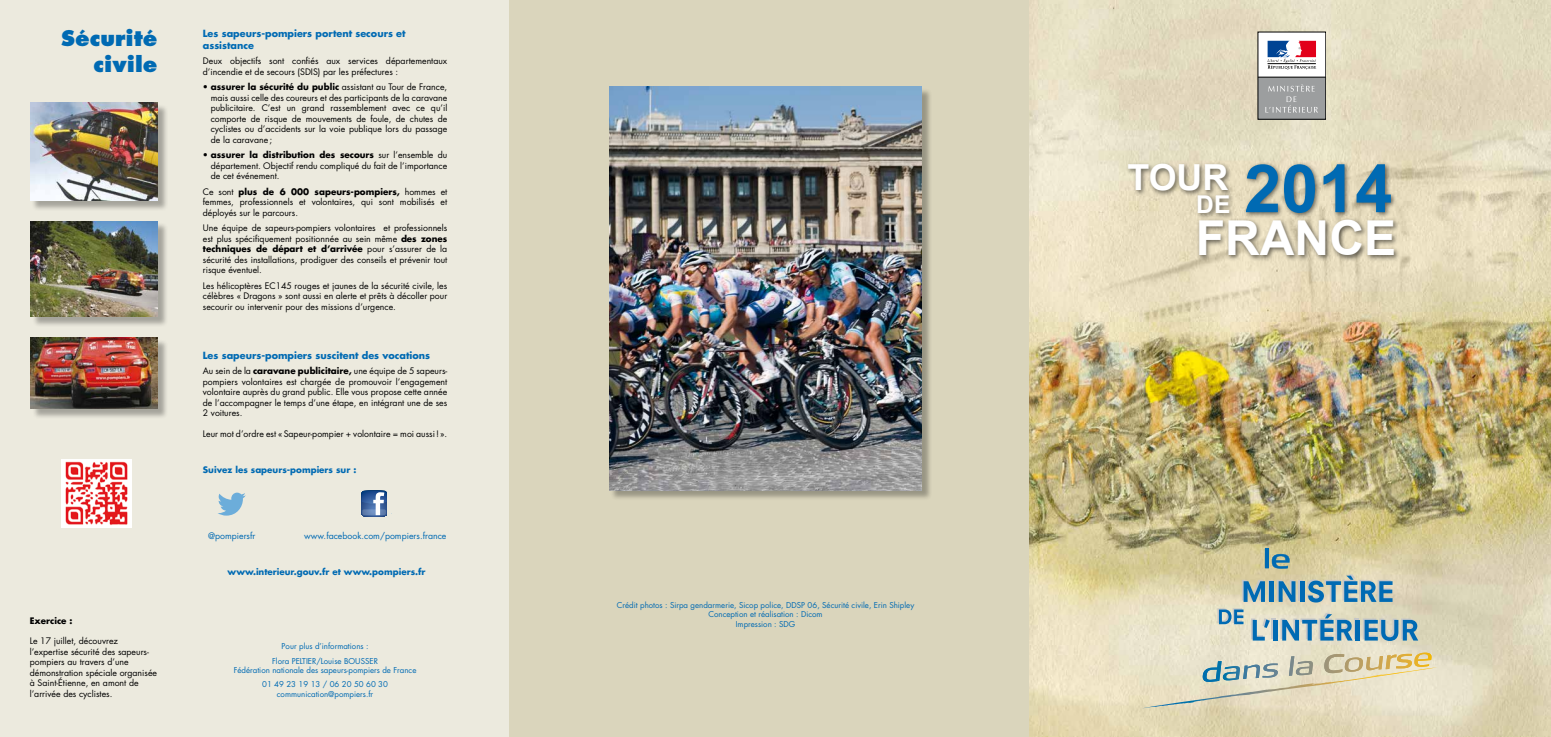
<style>
.page{position:relative;width:1551px;height:737px;background:#fff}
.page>*{position:absolute;margin:0;border:0;box-sizing:border-box;transform-origin:0 0}
.t1{font:700 66.59px "Arial";color:#006ab3}
.t2{font:700 48.12px "Arial";color:#fff}
.t3{font:700 35.88px "Arial";color:#fff}
.t4{font:700 24.5px "Arial";color:#fff}
.t5{font:800 21px/25.2px "Futura";color:#006ab3;text-align:right}
.t6{font:700 9.62px/11.5px "Futura";color:#006ab3}
.t7{font:8.75px/10.5px "Futura";color:#000;text-align:justify}
.t8{font:700 8.75px "Futura";color:#006ab3}
.t9{font:8.75px "Futura";color:#006ab3}
.t10{font:700 8.75px "Futura";color:#000}
.t11{font:7.88px/9.5px "Futura";color:#006ab3;text-align:center}
.s1{font-weight:700}
</style>
<div class="page">
<div style="left:506px;top:0;width:527px;height:737px;background:#dad5bc"></div>
<div style="left:0;top:0;width:508px;height:737px;background:#eceade"></div>
<svg style="left:218px;top:492px;width:28px;height:23px"></svg>
<svg style="left:361px;top:491px;width:31px;height:25px"></svg>
<div style="left:610px;top:88px;width:322px;height:413px;background:#000;opacity:.3"></div>
<img style="left:609px;top:87px;width:312px;height:403px">
<img style="left:1029px;top:0;width:521px;height:737px">
<div style="left:1125px;top:161px;width:109px;height:36px;background:#000;opacity:.56"></div>
<div style="left:1194px;top:193px;width:41px;height:27px;background:#000;opacity:.56"></div>
<div style="left:1196px;top:217px;width:204px;height:45px;background:#000;opacity:.56"></div>
<div style="left:1242px;top:161px;width:154px;height:58px;background:#000;opacity:.56"></div>
<svg style="left:1267px;top:580px;width:4px;height:20px"></svg>
<hr style="left:1298px;top:580px;width:4px;height:20px;background:#c6c7c8">
<svg style="left:1241px;top:580px;width:23px;height:22px"></svg>
<hr style="left:1269px;top:581px;width:4px;height:21px;background:#006ab3">
<svg style="left:1276px;top:580px;width:19px;height:22px"></svg>
<hr style="left:1300px;top:581px;width:4px;height:21px;background:#006ab3">
<svg style="left:1217px;top:608px;width:26px;height:16px"></svg>
<hr style="left:1271px;top:618px;width:4px;height:21px;background:#c6c7c8">
<svg style="left:1353px;top:618px;width:4px;height:21px"></svg>
<svg style="left:1250px;top:618px;width:19px;height:22px"></svg>
<hr style="left:1273px;top:620px;width:4px;height:20px;background:#006ab3">
<hr style="left:1355px;top:620px;width:4px;height:20px;background:#006ab3">
<svg style="left:1362px;top:618px;width:56px;height:23px"></svg>
<svg style="left:1264px;top:548px;width:25px;height:21px"></svg>
<svg style="left:1280px;top:613px;width:72px;height:27px;background:#89afbf"></svg>
<svg style="left:1306px;top:574px;width:86px;height:28px;background:#87abb7"></svg>
<svg style="left:1141px;top:652px;width:296px;height:56px;background:#ddd8be"></svg>
<div style="left:1257px;top:32px;width:68px;height:45px;background:#fff"></div>
<svg style="left:1267px;top:40px;width:49px;height:18px"></svg>
<svg style="left:1267px;top:41px;width:48px;height:28px"></svg>
<div style="left:1257px;top:77px;width:68px;height:42px;background:#9c9e9f"></div>
<hr style="left:1257px;top:77px;width:68px;height:1px;background:#000">
<svg style="left:1265px;top:84px;width:52px;height:29px"></svg>
<div style="left:32px;top:104px;width:137px;height:107px;background:#000;opacity:.3"></div>
<img style="left:30px;top:103px;width:128px;height:97px">
<div style="left:32px;top:222px;width:136px;height:105px;background:#000;opacity:.3"></div>
<img style="left:31px;top:221px;width:127px;height:95px">
<div style="left:32px;top:339px;width:136px;height:81px;background:#000;opacity:.3"></div>
<img style="left:31px;top:337px;width:127px;height:72px">
<img style="left:62px;top:459px;width:69px;height:68px">
<h3 class="t5" style="left:61px;top:26px;width:98px">Sécurité civile</h3>
<p class="t10" style="left:30px;top:615px;width:44px">Exercice :</p>
<p class="t7" style="left:30px;top:636px;width:129px;text-align:left">Le 17 juillet, découvrez l’expertise sécurité des sapeurs&shy;pompiers au travers d’une démonstration spéciale organisée à Saint-Étienne, en amont de l’arrivée des cyclistes.</p>
<p class="t6" style="left:203px;top:28px;width:204px">Les sapeurs-pompiers portent secours et assistance</p>
<p class="t7" style="left:203px;top:56px;width:246px">Deux objectifs sont confiés aux services départementaux d’incendie et de secours (SDIS) par les préfectures :</p>
<p class="t7" style="left:211px;top:82px;width:238px;text-indent:-8px">• <span class="s1">assurer la sécurité du public</span> assistant au Tour de France, mais aussi celle des coureurs et des participants de la caravane publicitaire. C’est un grand rassemblement avec ce qu’il comporte de risque de mouvements de foule, de chutes de cyclistes ou d’accidents sur la voie publique lors du passage de la caravane;</p>
<p class="t7" style="left:211px;top:150px;width:238px;text-indent:-8px">• <span class="s1">assurer la distribution des secours</span> sur l’ensemble du département. Objectif rendu compliqué du fait de l’importance de cet événement.</p>
<p class="t7" style="left:203px;top:186px;width:246px">Ce sont <span class="s1">plus de 6 000 sapeurs-pompiers,</span> hommes et femmes, professionnels et volontaires, qui sont mobilisés et déployés sur le parcours.</p>
<p class="t7" style="left:203px;top:223px;width:246px">Une équipe de sapeurs-pompiers volontaires et professionnels est plus spécifiquement positionnée au sein même <span class="s1">des zones techniques de départ et d’arrivée</span> pour s’assurer de la sécurité des installations, prodiguer des conseils et prévenir tout risque éventuel.</p>
<p class="t7" style="left:203px;top:280px;width:246px">Les hélicoptères EC145 rouges et jaunes de la sécurité civile, les célèbres « Dragons » sont aussi en alerte et prêts à décoller pour secourir ou intervenir pour des missions d’urgence.</p>
<p class="t6" style="left:203px;top:349px;width:229px">Les sapeurs-pompiers suscitent des vocations</p>
<p class="t7" style="left:203px;top:366px;width:246px">Au sein de la <span class="s1">caravane publicitaire,</span> une équipe de 5 sapeurs&shy;pompiers volontaires est chargée de promouvoir l’engagement volontaire auprès du grand public. Elle vous propose cette année de l’accompagner le temps d’une étape, en intégrant une de ses 2 voitures.</p>
<p class="t7" style="left:203px;top:428px;width:246px">Leur mot d’ordre est «Sapeur-pompier + volontaire = moi aussi! ».</p>
<p class="t8" style="left:203px;top:463px;width:155px">Suivez les sapeurs-pompiers sur :</p>
<p class="t9" style="left:208px;top:530px;width:49px">@pompiersfr</p>
<p class="t9" style="left:304px;top:530px;width:144px">www.facebook.com/pompiers.france</p>
<p class="t8" style="left:228px;top:565px;width:199px">www.interieur.gouv.fr et www.pompiers.fr</p>
<p class="t11" style="left:272px;top:639px;width:107px;line-height:14.4px">Pour plus d’informations :<br>Flora PELTIER/Louise BOUSSER</p>
<p class="t11" style="left:234px;top:663px;width:184px;line-height:14.4px">Fédération nationale des sapeurs-pompiers de France<br>01 49 23 19 13 / 06 20 50 60 30</p>
<p class="t11" style="left:277px;top:689px;width:98px">communication@pompiers.fr</p>
<p class="t11" style="left:616px;top:600px;width:299px">Crédit photos : Sirpa gendarmerie, Sicop police, DDSP 06, Sécurité civile, Erin Shipley<br>Conception et réalisation : Dicom<br>Impression : SDG</p>
<h3 class="t3" style="left:1127px;top:154px;width:102px">TOUR</h3>
<h3 class="t4" style="left:1196px;top:188px;width:36px">DE</h3>
<h2 class="t2" style="left:1195px;top:206px;width:202px">FRANCE</h2>
<h1 class="t1" style="left:1244px;top:144px;width:150px">2014</h1>
</div>
